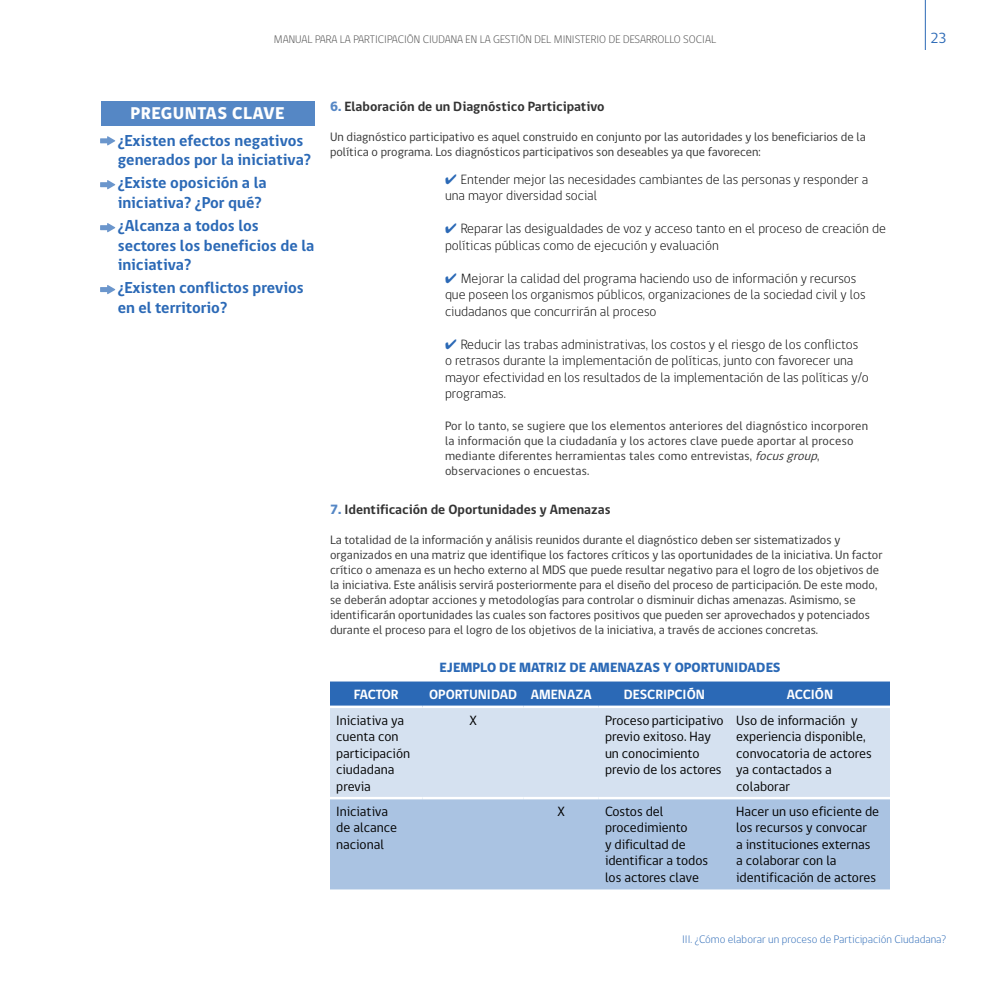
<style>
.page{position:relative;width:990px;height:990px;background:#fff}
.page>*{position:absolute;margin:0;border:0;box-sizing:border-box;transform-origin:0 0}
.preguntas_clave{font:800 17.5px "gob CL";letter-spacing:.03em;color:#fff}
.preguntas_clave-2{font:700 16.25px/19.5px "gob CL";color:#2b69b6}
.t1{font:15px "gob CL";color:#2b69b6}
.recuadros{font:300 13.75px/16.5px "gob CL";color:#000}
.recuadros-2{font:13.75px/16.5px "gob CL";color:#000}
.subtit{font:700 13.75px "gob CL";color:#333}
.recuadros-3{font:700 13.75px "gob CL";color:#fff}
.recuadros-4{font:800 13.75px "gob CL";color:#2b69b6}
.TEXTO_MASA{font:12.5px/15px "gob CL";color:#333}
.t2{font:300 11.25px "gob CL";color:#4d4d4d}
.t3{font:300 11.25px "gob CL";color:#2b69b6}
.s1{font-weight:800;color:#5587c5}
.s2{color:#2b69b6}
.s3{font-style:italic}
</style>
<div class="page">
<hr style="left:925px;top:0;width:1px;height:50px;background:#2b69b6">
<svg style="left:100px;top:136px;width:15px;height:9px"></svg>
<svg style="left:100px;top:223px;width:15px;height:9px"></svg>
<svg style="left:100px;top:180px;width:15px;height:9px"></svg>
<svg style="left:100px;top:285px;width:15px;height:9px"></svg>
<div style="left:101px;top:101px;width:213px;height:25px;background:#5587c5"></div>
<div style="left:330px;top:682px;width:560px;height:24px;background:#2b69b6"></div>
<div style="left:330px;top:708px;width:560px;height:89px;background:#d5e1f0"></div>
<div style="left:330px;top:799px;width:560px;height:90px;background:#aac3e2"></div>
<p class="t2" style="left:274px;top:32px;width:444px">MANUAL PARA LA PARTICIPACIÓN CIUDANA EN LA GESTIÓN DEL MINISTERIO DE DESARROLLO SOCIAL</p>
<p class="t1" style="left:930px;top:28px;width:18px">23</p>
<p class="preguntas_clave" style="left:130px;top:101px;width:156px">PREGUNTAS CLAVE</p>
<p class="preguntas_clave-2" style="left:118px;top:131px;width:195px">¿Existen efectos negativos generados por la iniciativa?</p>
<p class="preguntas_clave-2" style="left:118px;top:174px;width:150px">¿Existe oposición a la iniciativa? ¿Por qué?</p>
<p class="preguntas_clave-2" style="left:118px;top:216px;width:198px">¿Alcanza a todos los sectores los beneficios de la iniciativa?</p>
<p class="preguntas_clave-2" style="left:118px;top:279px;width:188px">¿Existen conflictos previos en el territorio?</p>
<p class="subtit" style="left:330px;top:97px;width:276px"><span class="s1">6.</span> Elaboración de un Diagnóstico Participativo</p>
<p class="TEXTO_MASA" style="left:330px;top:129px;width:537px">Un diagnóstico participativo es aquel construido en conjunto por las autoridades y los beneficiarios de la política o programa. Los diagnósticos participativos son deseables ya que favorecen:</p>
<p class="recuadros" style="left:445px;top:171px;width:425px"><span class="s2">✔</span> Entender mejor las necesidades cambiantes de las personas y responder a una mayor diversidad social</p>
<p class="recuadros" style="left:445px;top:221px;width:442px"><span class="s2">✔</span> Reparar las desigualdades de voz y acceso tanto en el proceso de creación de políticas públicas como de ejecución y evaluación</p>
<p class="recuadros" style="left:445px;top:270px;width:422px"><span class="s2">✔</span> Mejorar la calidad del programa haciendo uso de información y recursos que poseen los organismos públicos, organizaciones de la sociedad civil y los ciudadanos que concurrirán al proceso</p>
<p class="recuadros" style="left:445px;top:336px;width:425px"><span class="s2">✔</span> Reducir las trabas administrativas, los costos y el riesgo de los conflictos<br>o retrasos durante la implementación de políticas, junto con favorecer una mayor efectividad en los resultados de la implementación de las políticas y/o programas.</p>
<p class="TEXTO_MASA" style="left:445px;top:419px;width:425px">Por lo tanto, se sugiere que los elementos anteriores del diagnóstico incorporen la información que la ciudadanía y los actores clave puede aportar al proceso mediante diferentes herramientas tales como entrevistas, <span class="s3">focusgroup</span>, observaciones o encuestas.</p>
<p class="subtit" style="left:330px;top:500px;width:282px"><span class="s1">7.</span> Identificación de Oportunidades y Amenazas</p>
<p class="TEXTO_MASA" style="left:330px;top:533px;width:554px">La totalidad de la información y análisis reunidos durante el diagnóstico deben ser sistematizados y organizados en una matriz que identifique los factores críticos y las oportunidades de la iniciativa. Un factor crítico o amenaza es un hecho externo al MDS que puede resultar negativo para el logro de los objetivos de la iniciativa. Este análisis servirá posteriormente para el diseño del proceso de participación. De este modo, se deberán adoptar acciones y metodologías para controlar o disminuir dichas amenazas. Asimismo, se identificarán oportunidades las cuales son factores positivos que pueden ser aprovechados y potenciados durante el proceso para el logro de los objetivos de la iniciativa, a través de acciones concretas.</p>
<p class="recuadros-4" style="left:439px;top:658px;width:343px">EJEMPLO DE MATRIZ DE AMENAZAS Y OPORTUNIDADES</p>
<p class="recuadros-3" style="left:354px;top:685px;width:46px">FACTOR</p>
<p class="recuadros-3" style="left:429px;top:685px;width:89px">OPORTUNIDAD</p>
<p class="recuadros-3" style="left:531px;top:685px;width:62px">AMENAZA</p>
<p class="recuadros-3" style="left:624px;top:685px;width:83px">DESCRIPCIÓN</p>
<p class="recuadros-3" style="left:787px;top:685px;width:48px">ACCIÓN</p>
<p class="recuadros-2" style="left:336px;top:712px;width:75px">Iniciativa ya cuenta con participación ciudadana previa</p>
<p class="recuadros-2" style="left:469px;top:712px;width:9px">X</p>
<p class="recuadros-2" style="left:605px;top:712px;width:120px">Proceso participativo previo exitoso. Hay un conocimiento previo de los actores</p>
<p class="recuadros-2" style="left:736px;top:712px;width:137px">Uso de información y experiencia disponible, convocatoria de actores ya contactados a colaborar</p>
<p class="recuadros-2" style="left:336px;top:803px;width:62px">Iniciativa de alcance nacional</p>
<p class="recuadros-2" style="left:558px;top:803px;width:9px">X</p>
<p class="recuadros-2" style="left:605px;top:803px;width:105px">Costos del procedimiento<br>y dificultad de identificar a todos los actores clave</p>
<p class="recuadros-2" style="left:736px;top:803px;width:144px">Hacer un uso eficiente de los recursos y convocar<br>a instituciones externas a colaborar con la identificación de actores</p>
<p class="t3" style="left:682px;top:931px;width:266px">III. ¿Cómo elaborar un proceso de Participación Ciudadana?</p>
</div>
